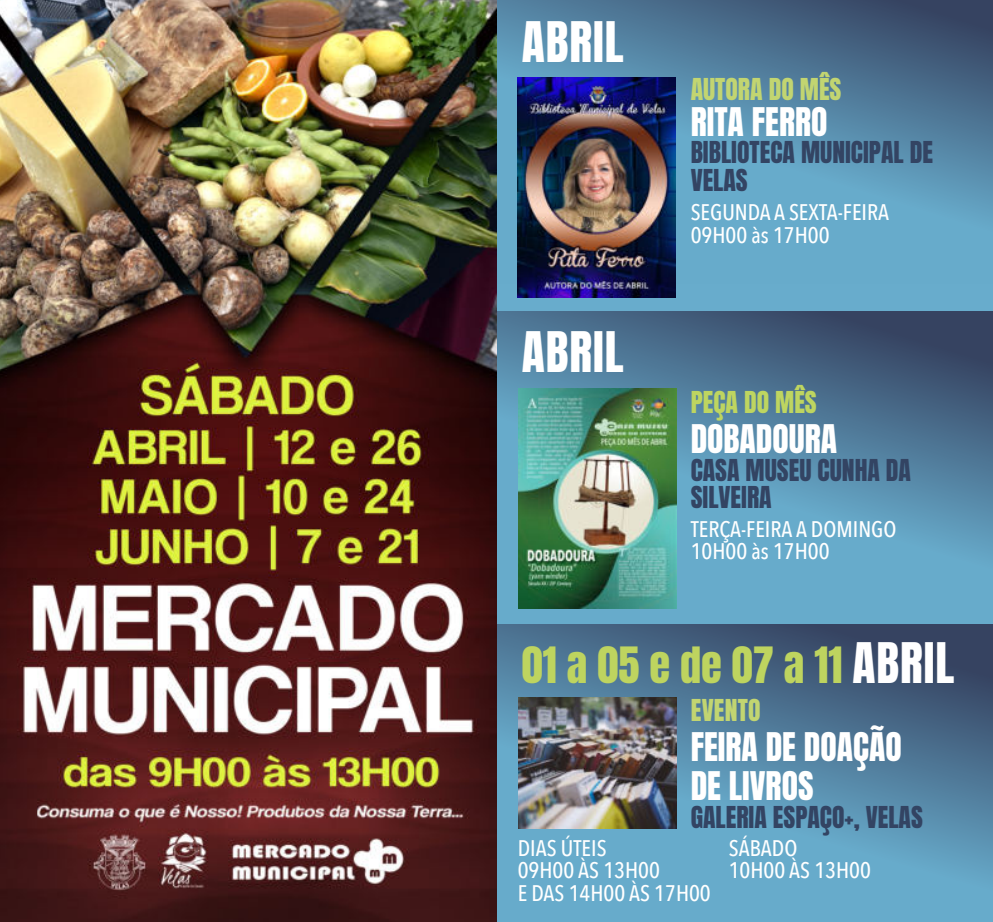
<style>
.page{position:relative;width:993px;height:922px;background:#fff}
.page>*{position:absolute;margin:0;border:0;box-sizing:border-box;transform-origin:0 0}
.t1{font:47.5px "Anton";letter-spacing:.02em;color:#fff}
.t2{font:42.5px "Anton";color:#bed45f}
.t3{font:33.5px/39.5px "Anton";color:#fff}
.t4{font:25.75px/27.8px "Anton";color:#334463}
.t5{font:25.75px "Anton";color:#c2d571}
.t6{font:25.75px "Anton";color:#bed560}
.t7{font:500 22.5px/22.5px "Avenir Next Condensed";color:#fff}
.s1{font-size:47.5px;color:#fff}
</style>
<div class="page">
<div style="left:496px;top:0;width:496px;height:921px;background:#68accc"></div>
<svg style="left:496px;top:311px;width:496px;height:313px"></svg>
<svg style="left:496px;top:624px;width:496px;height:297px"></svg>
<svg style="left:496px;top:0;width:496px;height:284px"></svg>
<img style="left:0;top:0;width:496px;height:921px">
<img style="left:518px;top:697px;width:158px;height:131px">
<img style="left:518px;top:388px;width:158px;height:220px">
<img style="left:517px;top:78px;width:158px;height:220px">
<h1 class="t1" style="left:521px;top:15px;width:103px">ABRIL</h1>
<h1 class="t1" style="left:521px;top:325px;width:103px">ABRIL</h1>
<p class="t5" style="left:690px;top:75px;width:152px">AUTORA DO MÊS</p>
<h3 class="t3" style="left:690px;top:105px;width:138px">RITA FERRO</h3>
<p class="t4" style="left:690px;top:141px;width:244px">BIBLIOTECA MUNICIPAL DE<br>VELAS</p>
<p class="t7" style="left:690px;top:201px;width:200px">SEGUNDA A SEXTA-FEIRA<br>09H00 às 17H00</p>
<p class="t6" style="left:690px;top:388px;width:127px">PEÇA DO MÊS</p>
<h3 class="t3" style="left:690px;top:422px;width:148px">DOBADOURA</h3>
<p class="t4" style="left:690px;top:458px;width:222px">CASA MUSEU CUNHA DA<br>SILVEIRA</p>
<p class="t7" style="left:690px;top:518px;width:207px">TERÇA-FEIRA A DOMINGO<br>10H00 às 17H00</p>
<h2 class="t2" style="left:521px;top:641px;width:434px">01 a 05 e de 07 a 11 <span class="s1">ABRIL</span></h2>
<p class="t5" style="left:690px;top:695px;width:71px">EVENTO</p>
<h3 class="t3" style="left:690px;top:729px;width:212px">FEIRA DE DOAÇÃO<br>DE LIVROS</h3>
<p class="t4" style="left:690px;top:805px;width:234px">GALERIA ESPAÇO+, VELAS</p>
<p class="t7" style="left:517px;top:836px;width:194px">DIAS ÚTEIS<br>09H00 ÀS 13H00<br>E DAS 14H00 ÀS 17H00</p>
<p class="t7" style="left:728px;top:836px;width:143px">SÁBADO<br>10H00 ÀS 13H00</p>
</div>
